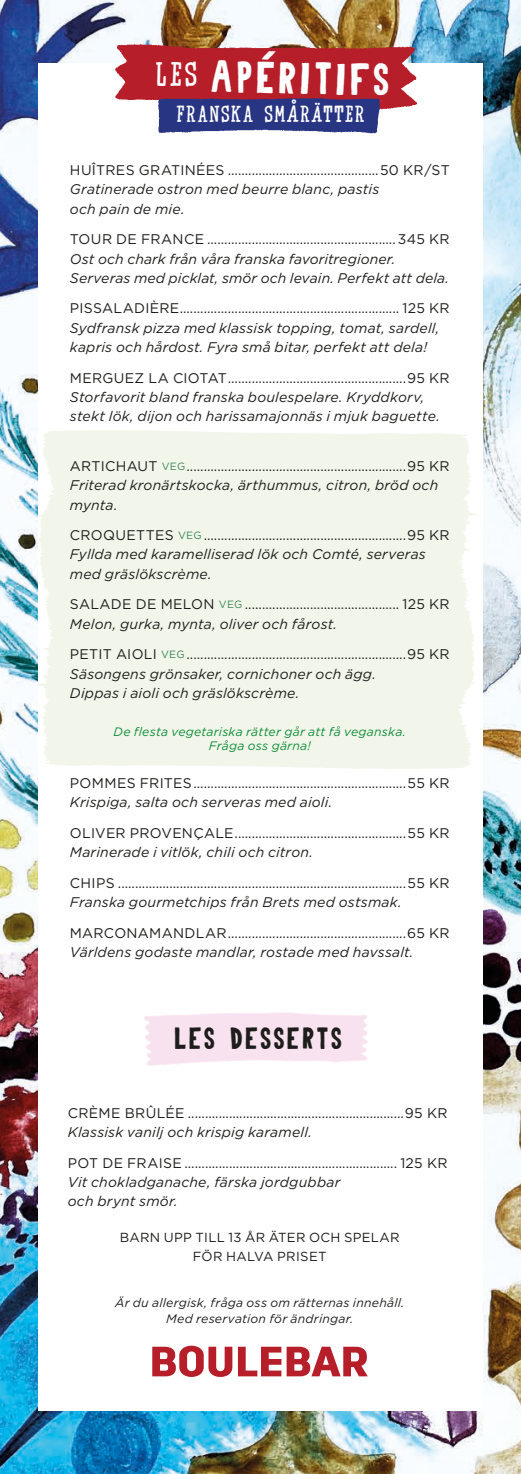
<style>
.page{position:relative;width:521px;height:1474px;background:#fff}
.page>*{position:absolute;margin:0;border:0;box-sizing:border-box;transform-origin:0 0}
.t1{font:45.85px "Carreau Condensed Carreau Condens";color:#fff}
.t2{font:34.3px "Sur Place Serif Sur Place Serif";color:#fff}
.t3{font:30.97px "Carreau Condensed Carreau Condens";letter-spacing:.05em;color:#1d1d1b}
.t4{font:23.45px "Sur Place Serif Sur Place Serif";letter-spacing:.045em;color:#fff}
.h3_gotham{font:14px "Gotham";letter-spacing:.025em;color:#1d1d1b}
.bröd_gotham{font:italic 14px/19.2px "Gotham";letter-spacing:.015em;color:#1d1d1b}
.bröd_gotham-2{font:13.12px/19.2px "Gotham";letter-spacing:.02em;color:#1d1d1b;text-align:center}
.bröd_gotham-3{font:italic 12.25px "Gotham";letter-spacing:.02em;color:#1d1d1b}
.bröd_gotham-4{font:italic 12.25px/14px "Gotham";letter-spacing:.015em;color:#0c8d38;text-align:center}
.s1{font-size:10.5px;color:#3b8558}
</style>
<div class="page">
<img style="left:0;top:0;width:521px;height:1473px">
<div style="left:38px;top:63px;width:444px;height:1347px;background:#fff"></div>
<img style="left:365px;top:401px;width:156px;height:396px">
<img style="left:0;top:401px;width:365px;height:396px">
<img style="left:85px;top:39px;width:345px;height:69px">
<img style="left:138px;top:86px;width:260px;height:48px">
<svg style="left:152px;top:1345px;width:80px;height:31px"></svg>
<svg style="left:238px;top:1346px;width:43px;height:30px"></svg>
<svg style="left:287px;top:1346px;width:81px;height:30px"></svg>
<p class="t2" style="left:155px;top:52px;width:44px">LES</p>
<p class="t1" style="left:211px;top:47px;width:181px;rotate:1deg">APÉRITIFS</p>
<p class="t4" style="left:176px;top:99px;width:190px">FRANSKA SMÅRÄTTER</p>
<p class="h3_gotham" style="left:70px;top:162px;width:381px">HUÎTRES GRATINÉES ............................................50 KR/ST</p>
<p class="bröd_gotham" style="left:70px;top:180px;width:311px">Gratinerade ostron med beurre blanc, pastis och pain de mie.</p>
<p class="h3_gotham" style="left:70px;top:231px;width:381px">TOUR DE FRANCE .......................................................345 KR</p>
<p class="bröd_gotham" style="left:70px;top:249px;width:381px">Ost och chark från våra franska favoritregioner.<br>Serveras med picklat, smör och levain. Perfekt att dela.</p>
<p class="h3_gotham" style="left:70px;top:301px;width:381px">PISSALADIÈRE................................................................ 125 KR</p>
<p class="bröd_gotham" style="left:70px;top:318px;width:371px">Sydfransk pizza med klassisk topping, tomat, sardell, kapris och hårdost. Fyra små bitar, perfekt att dela!</p>
<p class="h3_gotham" style="left:70px;top:370px;width:381px">MERGUEZ LA CIOTAT....................................................95 KR</p>
<p class="bröd_gotham" style="left:70px;top:387px;width:371px">Storfavorit bland franska boulespelare. Kryddkorv, stekt lök, dijon och harissamajonnäs i mjuk baguette.</p>
<p class="h3_gotham" style="left:70px;top:458px;width:381px">ARTICHAUT <span class="s1">VEG</span>................................................................95 KR</p>
<p class="bröd_gotham" style="left:70px;top:475px;width:370px">Friterad kronärtskocka, ärthummus, citron, bröd och mynta.</p>
<p class="h3_gotham" style="left:70px;top:527px;width:381px">CROQUETTES <span class="s1">VEG</span> ...........................................................95 KR</p>
<p class="bröd_gotham" style="left:70px;top:545px;width:357px">Fyllda med karamelliserad lök och Comté, serveras med gräslökscrème.</p>
<p class="h3_gotham" style="left:70px;top:596px;width:381px">SALADE DE MELON <span class="s1">VEG</span> ............................................. 125 KR</p>
<p class="bröd_gotham" style="left:70px;top:614px;width:269px">Melon, gurka, mynta, oliver och fårost.</p>
<p class="h3_gotham" style="left:70px;top:646px;width:381px">PETIT AIOLI <span class="s1">VEG</span> ................................................................95 KR</p>
<p class="bröd_gotham" style="left:70px;top:664px;width:308px">Säsongens grönsaker, cornichoner och ägg.</p>
<p class="bröd_gotham" style="left:70px;top:683px;width:231px">Dippas i aioli och gräslökscrème.</p>
<p class="bröd_gotham-4" style="left:114px;top:725px;width:294px">De flesta vegetariska rätter går att få veganska.<br>Fråga oss gärna!</p>
<p class="h3_gotham" style="left:70px;top:775px;width:381px">POMMES FRITES..............................................................55 KR</p>
<p class="bröd_gotham" style="left:70px;top:792px;width:264px">Krispiga, salta och serveras med aioli.</p>
<p class="h3_gotham" style="left:70px;top:825px;width:381px">OLIVER PROVENÇALE..................................................55 KR</p>
<p class="bröd_gotham" style="left:70px;top:842px;width:245px">Marinerade i vitlök, chili och citron.</p>
<p class="h3_gotham" style="left:70px;top:875px;width:381px">CHIPS ....................................................................................55 KR</p>
<p class="bröd_gotham" style="left:70px;top:892px;width:333px">Franska gourmetchips från Brets med ostsmak.</p>
<p class="h3_gotham" style="left:70px;top:925px;width:381px">MARCONAMANDLAR....................................................65 KR</p>
<p class="bröd_gotham" style="left:70px;top:942px;width:345px">Världens godaste mandlar, rostade med havssalt.</p>
<p class="t3" style="left:174px;top:1017px;width:170px">LES DESSERTS</p>
<p class="h3_gotham" style="left:68px;top:1105px;width:381px">CRÈME BRÛLÉE ...............................................................95 KR</p>
<p class="bröd_gotham" style="left:68px;top:1122px;width:246px">Klassisk vanilj och krispig karamell.</p>
<p class="h3_gotham" style="left:68px;top:1155px;width:381px">POT DE FRAISE .............................................................. 125 KR</p>
<p class="bröd_gotham" style="left:68px;top:1172px;width:274px">Vit chokladganache, färska jordgubbar och brynt smör.</p>
<p class="bröd_gotham-2" style="left:120px;top:1226px;width:282px">BARN UPP TILL 13 ÅR ÄTER OCH SPELAR<br>FÖR HALVA PRISET</p>
<p class="bröd_gotham-3" style="left:115px;top:1295px;width:291px">Är du allergisk, fråga oss om rätternas innehåll.</p>
<p class="bröd_gotham-3" style="left:166px;top:1311px;width:189px">Med reservation för ändringar.</p>
</div>
